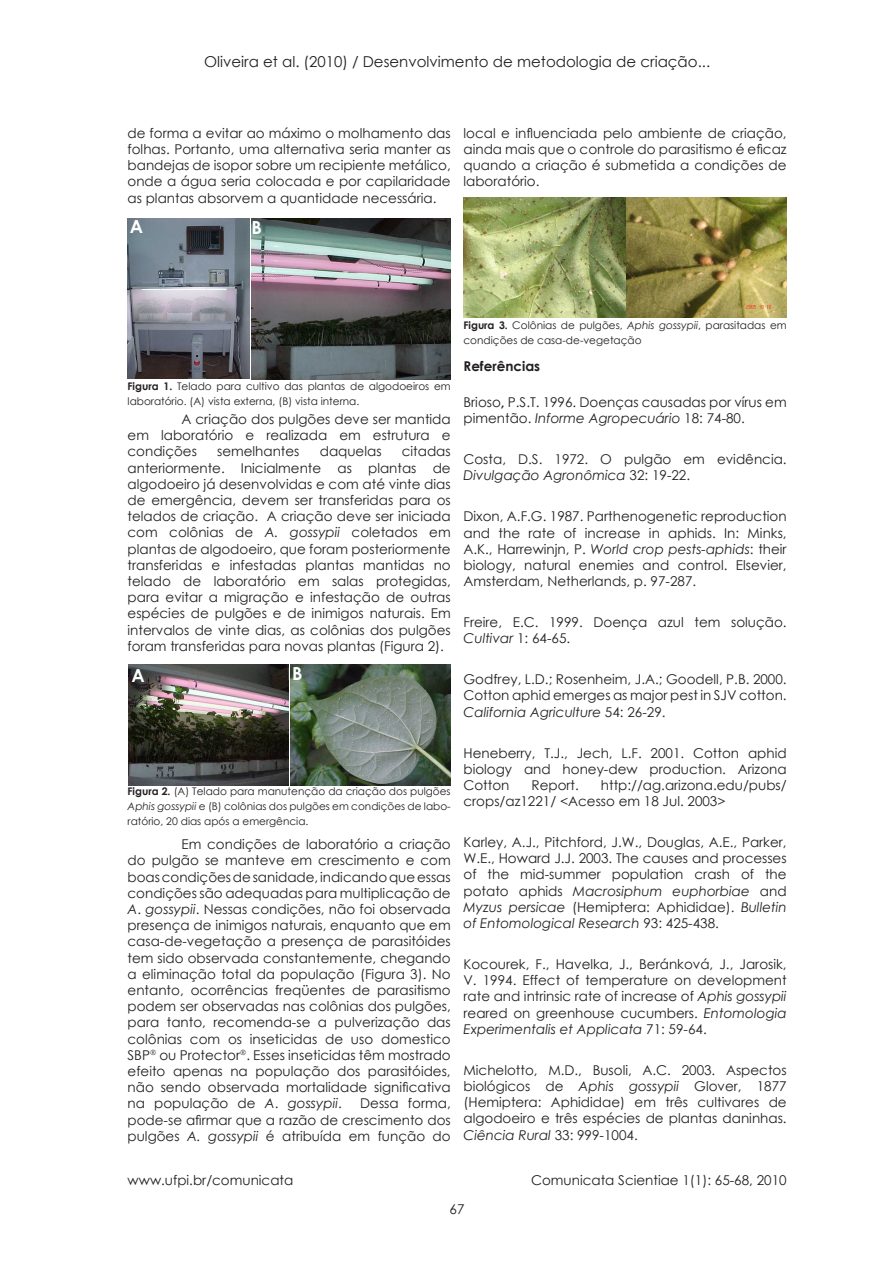
<style>
.page{position:relative;width:893px;height:1263px;background:#fff}
.page>*{position:absolute;margin:0;border:0;box-sizing:border-box;transform-origin:0 0}
.t1{font:700 18px "Century Gothic";color:#fff}
.cabecalho{font:15px "Century Gothic";color:#231f20}
.Corpo_artigo{font:13.5px/16.2px "Century Gothic";color:#231f20;text-align:justify}
.refbiblio{font:13.5px/16.2px "Century Gothic";color:#231f20;text-align:justify}
.topicos{font:700 13.5px "Century Gothic";color:#231f20}
.legendas{font:10.5px/15px "Century Gothic";color:#231f20}
.s1{font-weight:700}
.s2{font-style:italic}
</style>
<div class="page">
<img style="left:463px;top:198px;width:324px;height:119px">
<img style="left:128px;top:218px;width:121px;height:161px">
<img style="left:252px;top:218px;width:199px;height:161px">
<img style="left:129px;top:665px;width:322px;height:120px">
<p class="cabecalho" style="left:204px;top:51px;width:508px">Oliveira et al. (2010) / Desenvolvimento de metodologia de criação...</p>
<p class="Corpo_artigo" style="left:128px;top:125px;width:325px">de forma a evitar ao máximo o molhamento das folhas. Portanto, uma alternativa seria manter as bandejas de isopor sobre um recipiente metálico, onde a água seria colocada e por capilaridade as plantas absorvem a quantidade necessária.</p>
<p class="t1" style="left:130px;top:213px;width:15px">A</p>
<p class="t1" style="left:252px;top:213px;width:12px">B</p>
<p class="Corpo_artigo" style="left:463px;top:125px;width:325px">local e influenciada pelo ambiente de criação, ainda mais que o controle do parasitismo é eficaz quando a criação é submetida a condições de laboratório.</p>
<p class="legendas" style="left:128px;top:378px;width:325px"><span class="s1">Figura 1.</span> Telado para cultivo das plantas de algodoeiros em laboratório. (A) vista externa, (B) vista interna.</p>
<p class="Corpo_artigo" style="left:128px;top:411px;width:325px;text-indent:54px">A criação dos pulgões deve ser mantida em laboratório e realizada em estrutura e condições</p>
<p class="Corpo_artigo" style="left:128px;top:443px;width:325px;text-indent:274px">citadas anteriormente. Inicialmente as plantas de algodoeiro já desenvolvidas e com até vinte dias de emergência, devem ser transferidas para os telados de criação. A criação deve ser iniciada com colônias de <span class="s2">A. gossypii</span> coletados em plantas de algodoeiro, que foram posteriormente transferidas e infestadas plantas mantidas no telado de laboratório em salas protegidas, para evitar a migração e infestação de outras espécies de pulgões e de inimigos naturais. Em intervalos de vinte dias, as colônias dos pulgões foram transferidas para novas plantas (Figura 2).</p>
<p class="Corpo_artigo" style="left:217px;top:443px;width:84px">semelhantes</p>
<p class="Corpo_artigo" style="left:320px;top:443px;width:63px">daquelas</p>
<p class="t1" style="left:131px;top:661px;width:15px">A</p>
<p class="t1" style="left:292px;top:660px;width:12px">B</p>
<p class="legendas" style="left:128px;top:783px;width:325px;text-align:justify"><span class="s1">Figura 2.</span> (A) Telado para manutenção da criação dos pulgões <span class="s2">Aphis gossypii</span> e (B) colônias dos pulgões em condições de labo&shy;ratório, 20 dias após a emergência.</p>
<p class="Corpo_artigo" style="left:128px;top:836px;width:325px;text-indent:54px">Em condições de laboratório a criação do pulgão se manteve em crescimento e com boas condições de sanidade, indicando que essas condições são adequadas para multiplicação de <span class="s2">A</span>. <span class="s2">gossypii</span>. Nessas condições, não foi observada presença de inimigos naturais, enquanto que em casa-de-vegetação a presença de parasitóides tem sido observada constantemente, chegando a eliminação total da população (Figura 3). No entanto, ocorrências freqüentes de parasitismo podem ser observadas nas colônias dos pulgões, para tanto, recomenda-se a pulverização das colônias com os inseticidas de uso domestico SBP ou Protector . Esses inseticidas têm mostrado efeito apenas na população dos parasitóides, não sendo observada mortalidade significativa na população de <span class="s2">A</span>. <span class="s2">gossypii</span>.</p>
<p class="Corpo_artigo" style="left:128px;top:1095px;width:325px;text-indent:233px">Dessa forma, pode-se afirmar que a razão de crescimento dos pulgões <span class="s2">A. gossypii</span> é atribuída em função do</p>
<p class="Corpo_artigo" style="left:128px;top:1172px;width:167px">www.ufpi.br/comunicata</p>
<p class="legendas" style="left:463px;top:317px;width:325px"><span class="s1">Figura 3.</span> Colônias de pulgões, <span class="s2">Aphis gossypii</span>, parasitadas em condições de casa-de-vegetação</p>
<p class="topicos" style="left:463px;top:355px;width:78px">Referências</p>
<p class="refbiblio" style="left:463px;top:394px;width:325px">Brioso<span class="s1">,</span> P.S.T. 1996. Doenças causadas por vírus em pimentão. <span class="s2">Informe Agropecuário</span> 18: 74-80.</p>
<p class="refbiblio" style="left:463px;top:451px;width:325px">Costa, D.S. 1972. O pulgão em evidência.<br><span class="s2">Divulgação Agronômica</span> 32: 19-22.</p>
<p class="refbiblio" style="left:463px;top:508px;width:325px">Dixon, A.F.G. 1987. Parthenogenetic reproduction and the rate of increase in aphids. In: Minks, A.K., Harrewinjn, P. <span class="s2">World crop pests-aphids</span>: their biology, natural enemies and control. Elsevier, Amsterdam, Netherlands, p. 97-287.</p>
<p class="refbiblio" style="left:463px;top:614px;width:325px">Freire, E.C. 1999. Doença azul tem solução.<br><span class="s2">Cultivar</span> 1: 64-65.</p>
<p class="refbiblio" style="left:463px;top:671px;width:325px">Godfrey, L.D.; Rosenheim, J.A.; Goodell, P.B. 2000.<br>Cotton aphid emerges as major pest in SJV cotton.<br><span class="s2">California Agriculture</span> 54: 26-29.</p>
<p class="refbiblio" style="left:463px;top:744px;width:325px">Heneberry, T.J., Jech, L.F. 2001. Cotton aphid biology and honey-dew production. Arizona Cotton</p>
<p class="refbiblio" style="left:463px;top:777px;width:325px;text-indent:137px">http://ag.arizona.edu/pubs/ crops/az1221/ &lt;Acesso em 18 Jul. 2003&gt;</p>
<p class="refbiblio" style="left:463px;top:834px;width:325px">Karley, A.J., Pitchford, J.W., Douglas, A.E., Parker, W.E., Howard J.J. 2003. The causes and processes of the mid-summer population crash of the potato aphids <span class="s2">Macrosiphum euphorbiae</span> and <span class="s2">Myzus persicae</span> (Hemiptera: Aphididae). <span class="s2">Bulletin of Entomological Research</span> 93: 425-438.</p>
<p class="refbiblio" style="left:463px;top:956px;width:325px">Kocourek, F., Havelka, J., Beránková, J., Jarosik, V. 1994. Effect of temperature on development rate and intrinsic rate of increase of <span class="s2">Aphis gossypii </span>reared on greenhouse cucumbers. <span class="s2">Entomologia Experimentalis et Applicata</span> 71: 59-64.</p>
<p class="refbiblio" style="left:463px;top:1061px;width:325px">Michelotto, M.D., Busoli, A.C. 2003. Aspectos biológicos de <span class="s2">Aphis gossypii</span> Glover, 1877 (Hemiptera: Aphididae) em três cultivares de algodoeiro e três espécies de plantas daninhas.<br><span class="s2">Ciência Rural</span> 33: 999-1004.</p>
<p class="refbiblio" style="left:531px;top:777px;width:49px">Report.</p>
<p class="Corpo_artigo" style="left:531px;top:1172px;width:257px">Comunicata Scientiae 1(1): 65-68, 2010</p>
<p class="Corpo_artigo" style="left:450px;top:1200px;width:16px">67</p>
</div>
